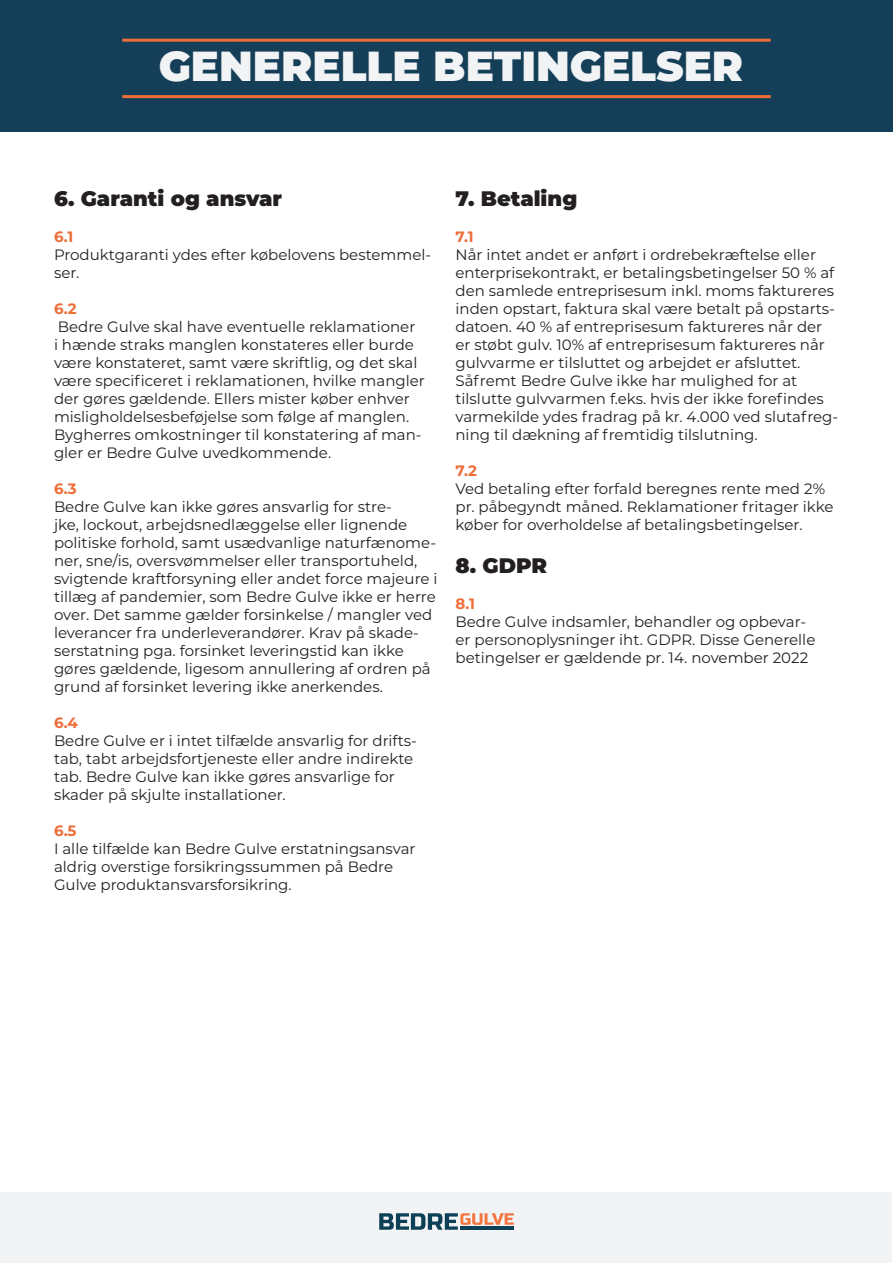
<style>
.page{position:relative;width:893px;height:1263px;background:#fff}
.page>*{position:absolute;margin:0;border:0;box-sizing:border-box;transform-origin:0 0}
.t1{font:900 42px "Montserrat";color:#f2f3f4}
.t2{font:900 21px "Montserrat";color:#231f20}
.t3{font:15px/18px "Montserrat";color:#231f20}
.s1{font-weight:700;color:#ed6e38}
</style>
<div class="page">
<div style="left:0;top:0;width:893px;height:132px;background:#153f58"></div>
<div style="left:0;top:1192px;width:892px;height:71px;background:#f2f3f4"></div>
<svg style="left:379px;top:1213px;width:135px;height:17px"></svg>
<hr style="left:460px;top:1226px;width:54px;height:4px;background:#0d4057">
<hr style="left:122px;top:95px;width:649px;height:3px;background:#ed6e38">
<hr style="left:122px;top:39px;width:649px;height:3px;background:#ed6e38">
<h1 class="t1" style="left:159px;top:34px;width:586px">GENERELLE BETINGELSER</h1>
<p class="t2" style="left:54px;top:182px;width:230px">6. Garanti og ansvar</p>
<p class="t3" style="left:54px;top:227px;width:379px"><span class="s1">6.1<br></span>Produktgaranti ydes efter købelovens bestemmel&shy;ser.</p>
<p class="t3" style="left:54px;top:299px;width:372px"><span class="s1">6.2<br></span>Bedre Gulve skal have eventuelle reklamationer<br>i hænde straks manglen konstateres eller burde være konstateret, samt være skriftlig, og det skal være specificeret i reklamationen, hvilke mangler der gøres gældende. Ellers mister køber enhver misligholdelsesbeføjelse som følge af manglen.<br>Bygherres omkostninger til konstatering af man&shy;gler er Bedre Gulve uvedkommende.</p>
<p class="t3" style="left:54px;top:479px;width:385px"><span class="s1">6.3<br></span>Bedre Gulve kan ikke gøres ansvarlig for stre-<br>jke, lockout, arbejdsnedlæggelse eller lignende politiske forhold, samt usædvanlige naturfænome&shy;ner, sne/is, oversvømmelser eller transportuheld, svigtende kraftforsyning eller andet force majeure i tillæg af pandemier, som Bedre Gulve ikke er herre over. Det samme gælder forsinkelse / mangler ved leverancer fra underleverandører. Krav på skade&shy;serstatning pga. forsinket leveringstid kan ikke gøres gældende, ligesom annullering af ordren på grund af forsinket levering ikke anerkendes.</p>
<p class="t3" style="left:54px;top:713px;width:364px"><span class="s1">6.4<br></span>Bedre Gulve er i intet tilfælde ansvarlig for drifts&shy;tab, tabt arbejdsfortjeneste eller andre indirekte tab. Bedre Gulve kan ikke gøres ansvarlige for skader på skjulte installationer.</p>
<p class="t3" style="left:54px;top:821px;width:363px"><span class="s1">6.5<br></span>I alle tilfælde kan Bedre Gulve erstatningsansvar aldrig overstige forsikringssummen på Bedre Gulve produktansvarsforsikring.</p>
<p class="t2" style="left:455px;top:182px;width:123px">7. Betaling</p>
<p class="t3" style="left:455px;top:227px;width:384px"><span class="s1">7.1<br></span>Når intet andet er anført i ordrebekræftelse eller enterprisekontrakt, er betalingsbetingelser 50 % af den samlede entreprisesum inkl. moms faktureres inden opstart, faktura skal være betalt på opstarts&shy;datoen. 40 % af entreprisesum faktureres når der er støbt gulv. 10% af entreprisesum faktureres når gulvvarme er tilsluttet og arbejdet er afsluttet.<br>Såfremt Bedre Gulve ikke har mulighed for at tilslutte gulvvarmen f.eks. hvis der ikke forefindes varmekilde ydes fradrag på kr. 4.000 ved slutafreg&shy;ning til dækning af fremtidig tilslutning.</p>
<p class="t3" style="left:455px;top:461px;width:380px"><span class="s1">7.2<br></span>Ved betaling efter forfald beregnes rente med 2% pr. påbegyndt måned. Reklamationer fritager ikke køber for overholdelse af betalingsbetingelser.</p>
<p class="t2" style="left:455px;top:550px;width:93px">8. GDPR</p>
<p class="t3" style="left:455px;top:594px;width:361px"><span class="s1">8.1<br></span>Bedre Gulve indsamler, behandler og opbevar&shy;er personoplysninger iht. GDPR. Disse Generelle betingelser er gældende pr. 14. november 2022</p>
</div>
